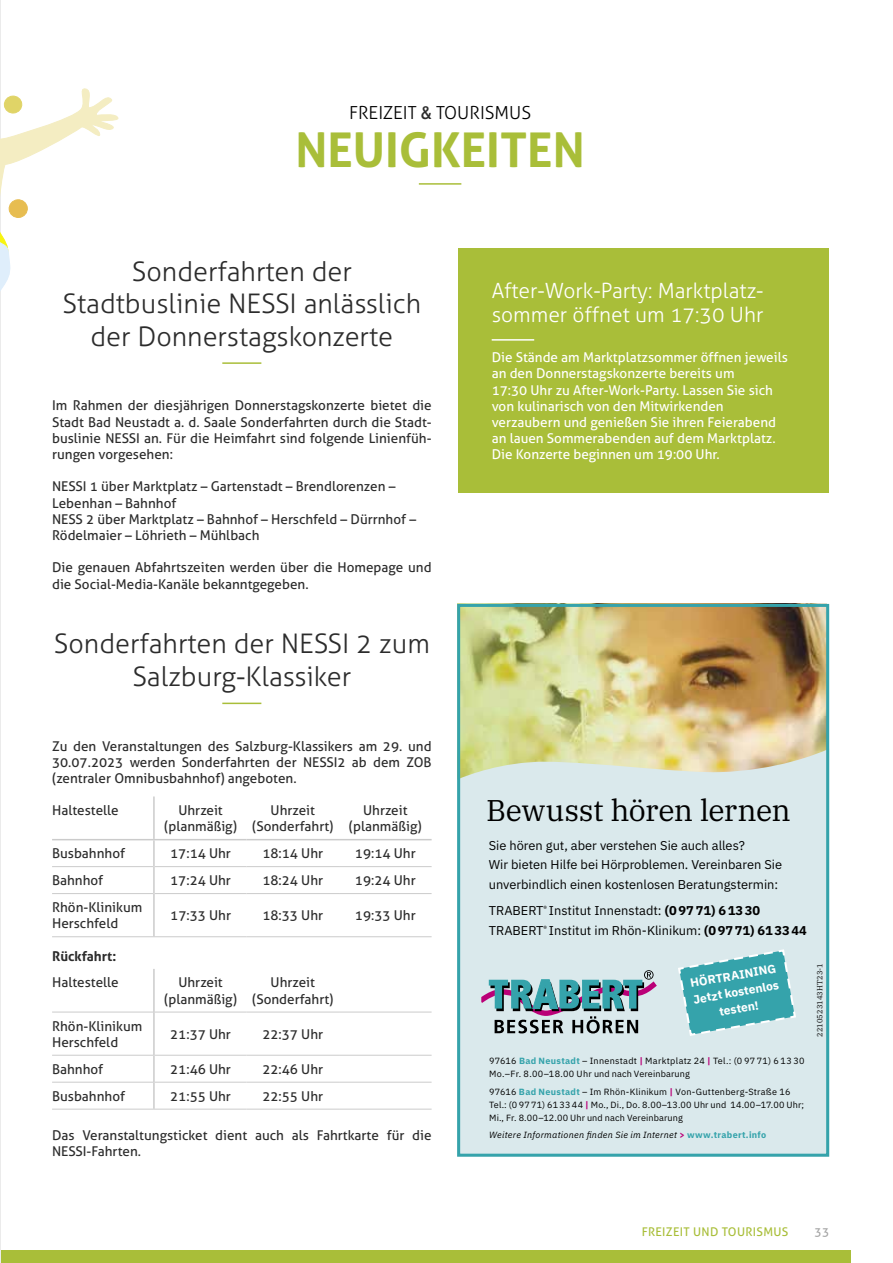
<style>
.page{position:relative;width:893px;height:1263px;background:#fff}
.page>*{position:absolute;margin:0;border:0;box-sizing:border-box;transform-origin:0 0}
.t1{font:700 48px "Aller";color:#a9be39}
.t2{font:30px "IBM Plex Serif";letter-spacing:-.015em;color:#000}
.t3{font:300 27px/32.4px "Aller";color:#2c2c2c;text-align:center}
.t4{font:300 21px/24px "Aller";color:#fff}
.t5{font:300 18px "Aller";color:#000}
.t6{font:13.5px/16.2px "Aller";color:#2c2c2c}
.t7{font:13.5px/16.2px "Aller";color:#fff}
.t8{font:700 13.5px "Aller";color:#2c2c2c}
.t9{font:12.75px/19.8px "IBM Plex Sans";color:#000}
.t10{font:700 12px/16.5px "IBM Plex Sans";color:#fff;text-align:center}
.t11{font:12px "Aller";letter-spacing:.025em;color:#a9be39}
.t12{font:12px "Aller";color:#a3a3a3}
.t13{font:9px/13px "IBM Plex Sans";letter-spacing:.02em;color:#000}
.t14{font:italic 9px "IBM Plex Sans";letter-spacing:.03em;color:#000}
.t15{font:7.5px "IBM Plex Serif";letter-spacing:.015em;color:#000}
.s1{font-family:"Helvetica Neue LT Std";font-weight:500;font-stretch:condensed;color:#2c2c2c}
.s2{font-weight:700}
.s3{font-weight:700;color:#35a3ab}
.s4{font-weight:700;color:#ba0077}
.s5{font-weight:700;font-style:normal;color:#ba0077}
.s6{font-weight:700;font-style:normal;color:#35a3ab}
</style>
<div class="page">
<div style="left:0;top:1250px;width:850px;height:13px;background:#a9be39"></div>
<img style="left:461px;top:608px;width:364px;height:141px">
<div style="left:461px;top:749px;width:364px;height:404px;background:#dae9ec"></div>
<svg style="left:481px;top:970px;width:176px;height:63px;background:#8eabb3"></svg>
<div style="left:457px;top:604px;width:372px;height:553px;border:3px solid #35a3ab"></div>
<svg style="left:677px;top:948px;width:120px;height:89px;background:#71bcc2"></svg>
<div style="left:458px;top:248px;width:371px;height:245px;background:#a9be39"></div>
<hr style="left:492px;top:339px;width:42px;height:2px;background:#fff">
<hr style="left:419px;top:183px;width:42px;height:2px;background:#a9be39">
<hr style="left:222px;top:362px;width:39px;height:2px;background:#a9be39">
<hr style="left:222px;top:703px;width:39px;height:1px;background:#a9be39">
<svg style="left:0;top:87px;width:118px;height:216px"></svg>
<div style="left:9px;top:199px;width:19px;height:19px;background:#e7bd51;border-radius:50%"></div>
<div style="left:8px;top:199px;width:20px;height:19px;border:1px solid #e7bd51;border-radius:50%"></div>
<div style="left:4px;top:96px;width:18px;height:17px;background:#e0d467;border-radius:50%"></div>
<div style="left:4px;top:95px;width:19px;height:19px;border:1px solid #e0d467;border-radius:50%"></div>
<hr style="left:52px;top:839px;width:102px;height:1px;background:#cbcbcb">
<hr style="left:154px;top:839px;width:92px;height:1px;background:#cbcbcb">
<hr style="left:246px;top:839px;width:93px;height:1px;background:#cbcbcb">
<hr style="left:339px;top:839px;width:93px;height:1px;background:#cbcbcb">
<hr style="left:52px;top:936px;width:102px;height:1px;background:#cbcbcb">
<hr style="left:154px;top:936px;width:92px;height:1px;background:#cbcbcb">
<hr style="left:246px;top:936px;width:93px;height:1px;background:#cbcbcb">
<hr style="left:339px;top:936px;width:93px;height:1px;background:#cbcbcb">
<hr style="left:52px;top:866px;width:101px;height:1px;background:#cbcbcb">
<hr style="left:155px;top:866px;width:91px;height:1px;background:#cbcbcb">
<hr style="left:246px;top:866px;width:93px;height:1px;background:#cbcbcb">
<hr style="left:339px;top:866px;width:93px;height:1px;background:#cbcbcb">
<hr style="left:52px;top:893px;width:101px;height:1px;background:#cbcbcb">
<hr style="left:155px;top:893px;width:91px;height:1px;background:#cbcbcb">
<hr style="left:246px;top:893px;width:93px;height:1px;background:#cbcbcb">
<hr style="left:339px;top:893px;width:93px;height:1px;background:#cbcbcb">
<hr style="left:153px;top:796px;width:2px;height:43px;background:#cbcbcb">
<hr style="left:153px;top:840px;width:2px;height:27px;background:#cbcbcb">
<hr style="left:153px;top:867px;width:2px;height:26px;background:#cbcbcb">
<hr style="left:153px;top:893px;width:2px;height:43px;background:#cbcbcb">
<hr style="left:52px;top:1055px;width:101px;height:1px;background:#cbcbcb">
<hr style="left:155px;top:1055px;width:91px;height:1px;background:#cbcbcb">
<hr style="left:246px;top:1055px;width:93px;height:1px;background:#cbcbcb">
<hr style="left:339px;top:1055px;width:93px;height:1px;background:#cbcbcb">
<hr style="left:52px;top:1109px;width:102px;height:1px;background:#cbcbcb">
<hr style="left:154px;top:1109px;width:92px;height:1px;background:#cbcbcb">
<hr style="left:246px;top:1109px;width:93px;height:1px;background:#cbcbcb">
<hr style="left:339px;top:1109px;width:93px;height:1px;background:#cbcbcb">
<hr style="left:52px;top:1012px;width:101px;height:1px;background:#cbcbcb">
<hr style="left:155px;top:1012px;width:91px;height:1px;background:#cbcbcb">
<hr style="left:246px;top:1012px;width:93px;height:1px;background:#cbcbcb">
<hr style="left:339px;top:1012px;width:93px;height:1px;background:#cbcbcb">
<hr style="left:52px;top:1082px;width:101px;height:1px;background:#cbcbcb">
<hr style="left:155px;top:1082px;width:91px;height:1px;background:#cbcbcb">
<hr style="left:246px;top:1082px;width:93px;height:1px;background:#cbcbcb">
<hr style="left:339px;top:1082px;width:93px;height:1px;background:#cbcbcb">
<hr style="left:153px;top:969px;width:2px;height:43px;background:#cbcbcb">
<hr style="left:153px;top:1012px;width:2px;height:43px;background:#cbcbcb">
<hr style="left:153px;top:1055px;width:2px;height:27px;background:#cbcbcb">
<hr style="left:153px;top:1082px;width:2px;height:27px;background:#cbcbcb">
<h3 class="t5" style="left:349px;top:102px;width:184px">FREIZEIT <span class="s1">&amp;</span> TOURISMUS</h3>
<h1 class="t1" style="left:295px;top:121px;width:291px">NEUIGKEITEN</h1>
<h3 class="t3" style="left:62px;top:255px;width:360px">Sonderfahrten der<br>Stadtbuslinie NESSI anlässlich der Donnerstagskonzerte</h3>
<p class="t6" style="left:52px;top:397px;width:381px;text-align:justify">Im Rahmen der diesjährigen Donnerstagskonzerte bietet die Stadt Bad Neustadt a. d. Saale Sonderfahrten durch die Stadt&shy;buslinie NESSI an. Für die Heimfahrt sind folgende Linienfüh&shy;rungen vorgesehen:</p>
<p class="t6" style="left:52px;top:478px;width:365px">NESSI 1 über Marktplatz – Gartenstadt – Brendlorenzen – Lebenhan – Bahnhof<br>NESS 2 über Marktplatz – Bahnhof – Herschfeld – Dürrnhof – Rödelmaier – Löhrieth – Mühlbach</p>
<p class="t6" style="left:52px;top:559px;width:381px">Die genauen Abfahrtszeiten werden über die Homepage und die Social-Media-Kanäle bekanntgegeben.</p>
<h3 class="t3" style="left:54px;top:628px;width:378px">Sonderfahrten der NESSI 2 zum<br>Salzburg-Klassiker</h3>
<p class="t6" style="left:52px;top:738px;width:381px;text-align:justify">Zu den Veranstaltungen des Salzburg-Klassikers am 29. und 30.07.2023 werden Sonderfahrten der NESSI2 ab dem ZOB (zentraler Omnibusbahnhof) angeboten.</p>
<p class="t6" style="left:52px;top:802px;width:68px">Haltestelle</p>
<p class="t6" style="left:164px;top:802px;width:74px;text-align:center">Uhrzeit (planmäßig)</p>
<p class="t6" style="left:252px;top:802px;width:83px;text-align:center">Uhrzeit (Sonderfahrt)</p>
<p class="t6" style="left:349px;top:802px;width:74px;text-align:center">Uhrzeit (planmäßig)</p>
<p class="t6" style="left:52px;top:845px;width:74px">Busbahnhof</p>
<p class="t6" style="left:170px;top:845px;width:62px">17:14 Uhr</p>
<p class="t6" style="left:262px;top:845px;width:62px">18:14 Uhr</p>
<p class="t6" style="left:355px;top:845px;width:62px">19:14 Uhr</p>
<p class="t6" style="left:52px;top:872px;width:53px">Bahnhof</p>
<p class="t6" style="left:170px;top:872px;width:62px">17:24 Uhr</p>
<p class="t6" style="left:262px;top:872px;width:62px">18:24 Uhr</p>
<p class="t6" style="left:355px;top:872px;width:62px">19:24 Uhr</p>
<p class="t6" style="left:52px;top:899px;width:92px">Rhön-Klinikum<br>Herschfeld</p>
<p class="t6" style="left:170px;top:907px;width:62px">17:33 Uhr</p>
<p class="t6" style="left:262px;top:907px;width:62px">18:33 Uhr</p>
<p class="t6" style="left:355px;top:907px;width:62px">19:33 Uhr</p>
<p class="t8" style="left:52px;top:948px;width:66px">Rückfahrt:</p>
<p class="t6" style="left:52px;top:974px;width:68px">Haltestelle</p>
<p class="t6" style="left:164px;top:974px;width:74px;text-align:center">Uhrzeit (planmäßig)</p>
<p class="t6" style="left:252px;top:974px;width:83px;text-align:center">Uhrzeit (Sonderfahrt)</p>
<p class="t6" style="left:52px;top:1017px;width:92px">Rhön-Klinikum<br>Herschfeld</p>
<p class="t6" style="left:170px;top:1026px;width:62px">21:37 Uhr</p>
<p class="t6" style="left:262px;top:1026px;width:62px">22:37 Uhr</p>
<p class="t6" style="left:52px;top:1061px;width:53px">Bahnhof</p>
<p class="t6" style="left:170px;top:1061px;width:62px">21:46 Uhr</p>
<p class="t6" style="left:262px;top:1061px;width:62px">22:46 Uhr</p>
<p class="t6" style="left:52px;top:1088px;width:74px">Busbahnhof</p>
<p class="t6" style="left:170px;top:1088px;width:62px">21:55 Uhr</p>
<p class="t6" style="left:262px;top:1088px;width:62px">22:55 Uhr</p>
<p class="t6" style="left:52px;top:1126px;width:381px">Das Veranstaltungsticket dient auch als Fahrtkarte für die<br>NESSI-Fahrten.</p>
<h3 class="t4" style="left:492px;top:278px;width:273px">After-Work-Party: Marktplatz&shy;sommer öffnet um 17:30 Uhr</h3>
<p class="t7" style="left:492px;top:349px;width:298px">Die Stände am Marktplatzsommer öffnen jeweils an den Donnerstagskonzerte bereits um<br>17:30 Uhr zu After-Work-Party. Lassen Sie sich von kulinarisch von den Mitwirkenden verzaubern und genießen Sie ihren Feierabend an lauen Sommerabenden auf dem Marktplatz.<br>Die Konzerte beginnen um 19:00 Uhr.</p>
<h2 class="t2" style="left:486px;top:787px;width:306px">Bewusst hören lernen</h2>
<p class="t9" style="left:489px;top:834px;width:295px">Sie hören gut, aber verstehen Sie auch alles?<br>Wir bieten Hilfe bei Hörproblemen. Vereinbaren Sie unverbindlich einen kostenlosen Beratungstermin:</p>
<p class="t9" style="left:489px;top:899px;width:320px">TRABERT<sup>®</sup> Institut Innenstadt: <span class="s2">(09771) 61330<br></span>TRABERT<sup>®</sup> Institut im Rhön-Klinikum: <span class="s2">(09771) 613344</span></p>
<p class="t10" style="left:689px;top:974px;width:88px;rotate:-10deg">Hörtraining<br>Jetztkostenlos testen!</p>
<p class="t13" style="left:489px;top:1053px;width:317px">97616 <span class="s3">Bad neustadt</span> – Innenstadt <span class="s4">|</span> Marktplatz 24 <span class="s4">|</span> Tel.: (0 97 71) 6 13 30<br>Mo.–Fr. 8.00–18.00 Uhr und nach Vereinbarung</p>
<p class="t13" style="left:489px;top:1084px;width:317px">97616 <span class="s3">Bad neustadt</span> – Im Rhön-Klinikum <span class="s4">|</span> Von-Guttenberg-Straße 16<br>Tel.: (0 97 71) 61 33 44 <span class="s4">|</span> Mo., Di., Do. 8.00–13.00 Uhr und 14.00–17.00 Uhr;<br>Mi., Fr. 8.00–12.00 Uhr und nach Vereinbarung</p>
<p class="t14" style="left:489px;top:1128px;width:278px">Weitere Informationen finden Sie im Internet <span class="s5">&gt;</span> <span class="s6">www.trabert.info</span></p>
<p class="t15" style="left:814px;top:1037px;width:75px;rotate:-90deg">2210523143HT23-1</p>
<p class="t11" style="left:642px;top:1224px;width:148px">FREIZEIT UND TOURISMUS</p>
<p class="t12" style="left:814px;top:1224px;width:16px">33</p>
</div>
